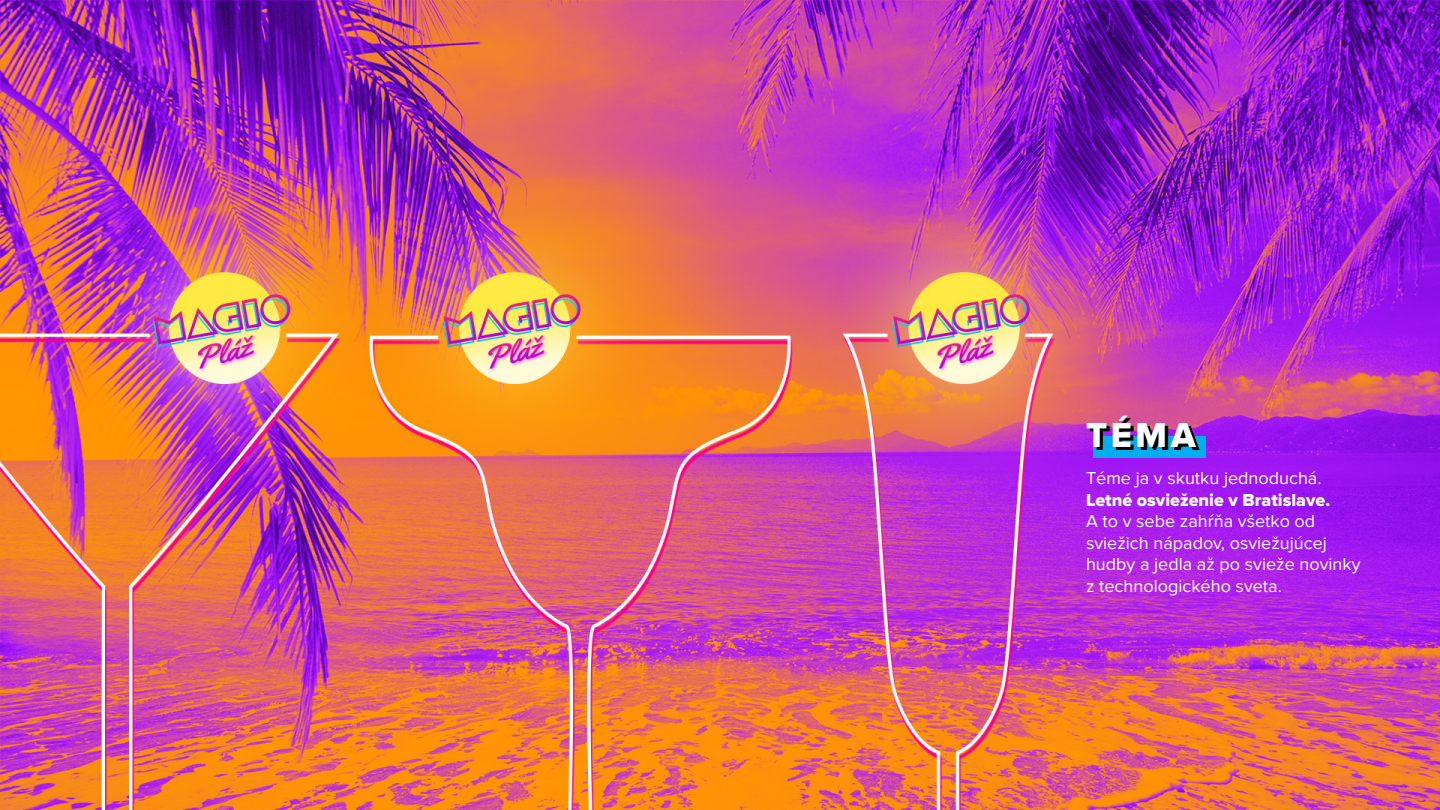
<style>
.page{position:relative;width:1440px;height:810px;background:#fff}
.page>*{position:absolute;margin:0;border:0;box-sizing:border-box;transform-origin:0 0}
.t1{font:36px "Proxima Nova Extrabld";color:#fff}
.t2{font:18px/21.6px "Proxima Nova";color:#fff}
.t3{font:18px "Proxima Nova Extrabld";color:#fff}
</style>
<div class="page">
<img style="left:0;top:0;width:1440px;height:810px">
<div style="left:1093px;top:436px;width:113px;height:22px;background:#00aeef"></div>
<svg style="left:1090px;top:418px;width:109px;height:32px"></svg>
<h1 class="t1" style="left:1086px;top:418px;width:111px">TÉMA</h1>
<p class="t2" style="left:1086px;top:468px;width:237px">Téme ja v skutku jednoduchá.</p>
<p class="t3" style="left:1086px;top:491px;width:246px">Letné osvieženie v Bratislave.</p>
<p class="t2" style="left:1086px;top:511px;width:276px">A to v sebe zahŕňa všetko od sviežich nápadov, osviežujúcej hudby a jedla až po svieže novinky z technologického sveta.</p>
</div>
